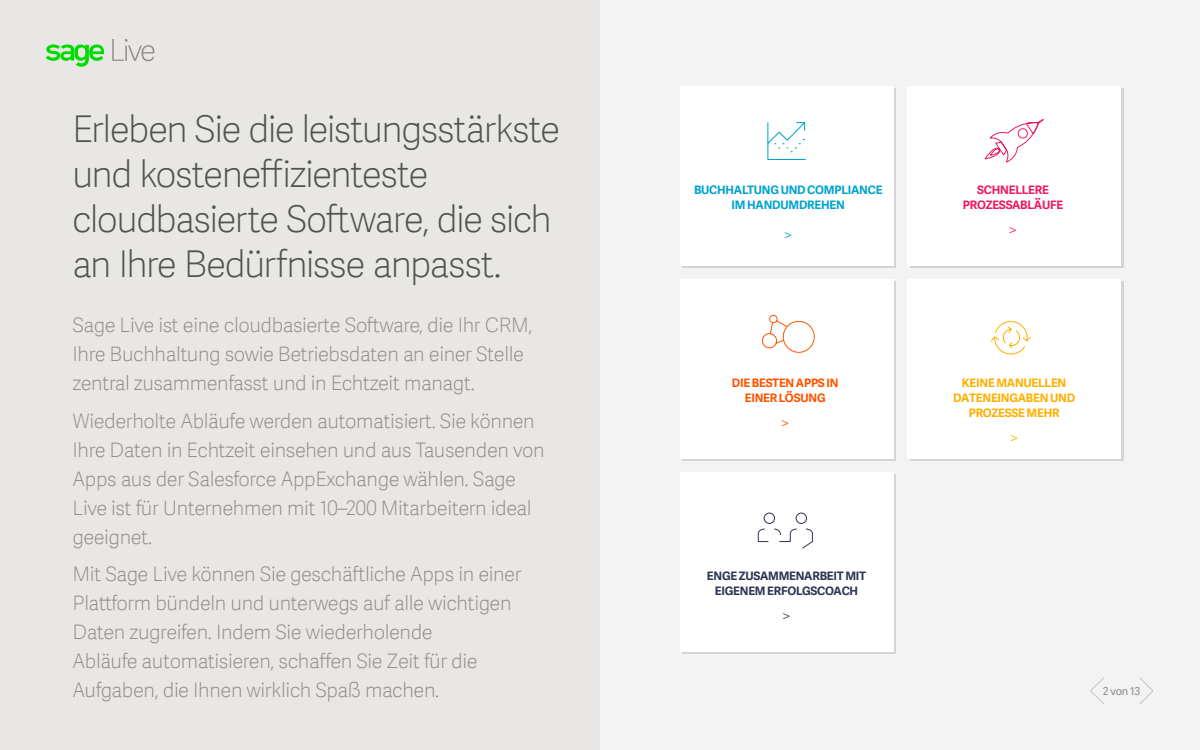
<style>
.page{position:relative;width:1200px;height:750px;background:#fff}
.page>*{position:absolute;margin:0;border:0;box-sizing:border-box;transform-origin:0 0}
.t1{font:37px/45px "Adelle Sans SAGE Th";letter-spacing:-.045em;color:#515249}
.t2{font:20px/29px "Adelle Sans SAGE Th";letter-spacing:-.02em;color:#8e8985}
.t3{font:16.8px "Adelle Sans SAGE Th";color:#ffaf00}
.t4{font:16.8px "Adelle Sans SAGE Th";color:#2d3455}
.t5{font:16.8px "Adelle Sans SAGE Th";color:#00a3cf}
.t6{font:16.8px "Adelle Sans SAGE Th";color:#ec1c5f}
.t7{font:16.8px "Adelle Sans SAGE Th";color:#ff5300}
.t8{font:700 11.7px/15.1px "Adelle Sans SAGE";letter-spacing:-.02em;color:#ffaf00;text-align:center}
.t9{font:700 11.7px/15.1px "Adelle Sans SAGE";letter-spacing:-.02em;color:#2d3455;text-align:center}
.t10{font:700 11.7px/15.1px "Adelle Sans SAGE";letter-spacing:-.02em;color:#00a3cf;text-align:center}
.t11{font:700 11.7px/15.1px "Adelle Sans SAGE";letter-spacing:-.02em;color:#ff5300;text-align:center}
.t12{font:700 11.7px/15.1px "Adelle Sans SAGE";letter-spacing:-.02em;color:#ec1c5f;text-align:center}
.t13{font:11px "Adelle Sans SAGE";color:#8e8985}
</style>
<div class="page">
<div style="left:600px;top:0;width:600px;height:750px;background:#f3f3f3"></div>
<div style="left:910px;top:281px;width:214px;height:180px;background:#d6d4d3"></div>
<div style="left:682px;top:474px;width:214px;height:180px;background:linear-gradient(to right,#d6d4d3,#d6d4d3)"></div>
<div style="left:682px;top:88px;width:214px;height:180px;background:linear-gradient(to right,#d6d4d3,#d6d4d3)"></div>
<div style="left:910px;top:88px;width:214px;height:180px;background:#d6d4d3"></div>
<div style="left:682px;top:281px;width:214px;height:180px;background:linear-gradient(to right,#d6d4d3,#d6d4d3)"></div>
<div style="left:907px;top:279px;width:214px;height:180px;background:#fff"></div>
<div style="left:680px;top:472px;width:213px;height:180px;background:#fff"></div>
<div style="left:0;top:0;width:600px;height:750px;background:#e8e7e6"></div>
<div style="left:680px;top:86px;width:213px;height:180px;background:#fff"></div>
<div style="left:907px;top:86px;width:214px;height:180px;background:#fff"></div>
<div style="left:680px;top:279px;width:213px;height:180px;background:#fff"></div>
<svg style="left:112px;top:39px;width:42px;height:22px"></svg>
<svg style="left:46px;top:44px;width:59px;height:23px"></svg>
<svg style="left:984px;top:119px;width:60px;height:44px"></svg>
<svg style="left:767px;top:122px;width:39px;height:38px"></svg>
<div style="left:783px;top:321px;width:32px;height:32px;border:1px solid #ff5300;border-radius:50%"></div>
<svg style="left:762px;top:315px;width:26px;height:34px"></svg>
<svg style="left:757px;top:512px;width:56px;height:37px"></svg>
<svg style="left:1090px;top:677px;width:14px;height:28px"></svg>
<svg style="left:1139px;top:677px;width:15px;height:27px"></svg>
<svg style="left:991px;top:321px;width:40px;height:34px"></svg>
<h1 class="t1" style="left:72px;top:105px;width:490px">Erleben Sie die leistungsstärkste und kosteneffizienteste cloudbasierte Software, die sich an Ihre Bedürfnisse anpasst.</h1>
<p class="t2" style="left:72px;top:310px;width:461px">Sage Live ist eine cloudbasierte Software, die Ihr CRM,<br>Ihre Buchhaltung sowie Betriebsdaten an einer Stelle zentral zusammenfasst und in Echtzeit managt.</p>
<p class="t2" style="left:72px;top:405px;width:474px">Wiederholte Abläufe werden automatisiert. Sie können Ihre Daten in Echtzeit einsehen und aus Tausenden von Apps aus der Salesforce AppExchange wählen. Sage Live ist für Unternehmen mit 10–200 Mitarbeitern ideal geeignet.</p>
<p class="t2" style="left:72px;top:559px;width:451px">Mit Sage Live können Sie geschäftliche Apps in einer Plattform bündeln und unterwegs auf alle wichtigen Daten zugreifen. Indem Sie wiederholende<br>Abläufe automatisieren, schaffen Sie Zeit für die Aufgaben, die Ihnen wirklich Spaß machen.</p>
<p class="t10" style="left:694px;top:182px;width:190px">BUCHHALTUNG UND COMPLIANCE<br>IM HANDUMDREHEN</p>
<p class="t5" style="left:783px;top:223px;width:11px">&gt;</p>
<p class="t11" style="left:732px;top:375px;width:108px">DIE BESTEN APPS IN<br>EINER LÖSUNG</p>
<p class="t7" style="left:780px;top:410px;width:11px">&gt;</p>
<p class="t9" style="left:707px;top:568px;width:161px">ENGE ZUSAMMENARBEIT MIT<br>EIGENEM ERFOLGSCOACH</p>
<p class="t4" style="left:782px;top:603px;width:11px">&gt;</p>
<p class="t12" style="left:963px;top:182px;width:102px">SCHNELLERE<br>PROZESSABLÄUFE</p>
<p class="t6" style="left:1008px;top:218px;width:11px">&gt;</p>
<p class="t8" style="left:953px;top:375px;width:124px">KEINE MANUELLEN<br>DATENEINGABEN UND<br>PROZESSE MEHR</p>
<p class="t3" style="left:1009px;top:426px;width:11px">&gt;</p>
<p class="t13" style="left:1103px;top:683px;width:39px">2 von 13</p>
</div>
